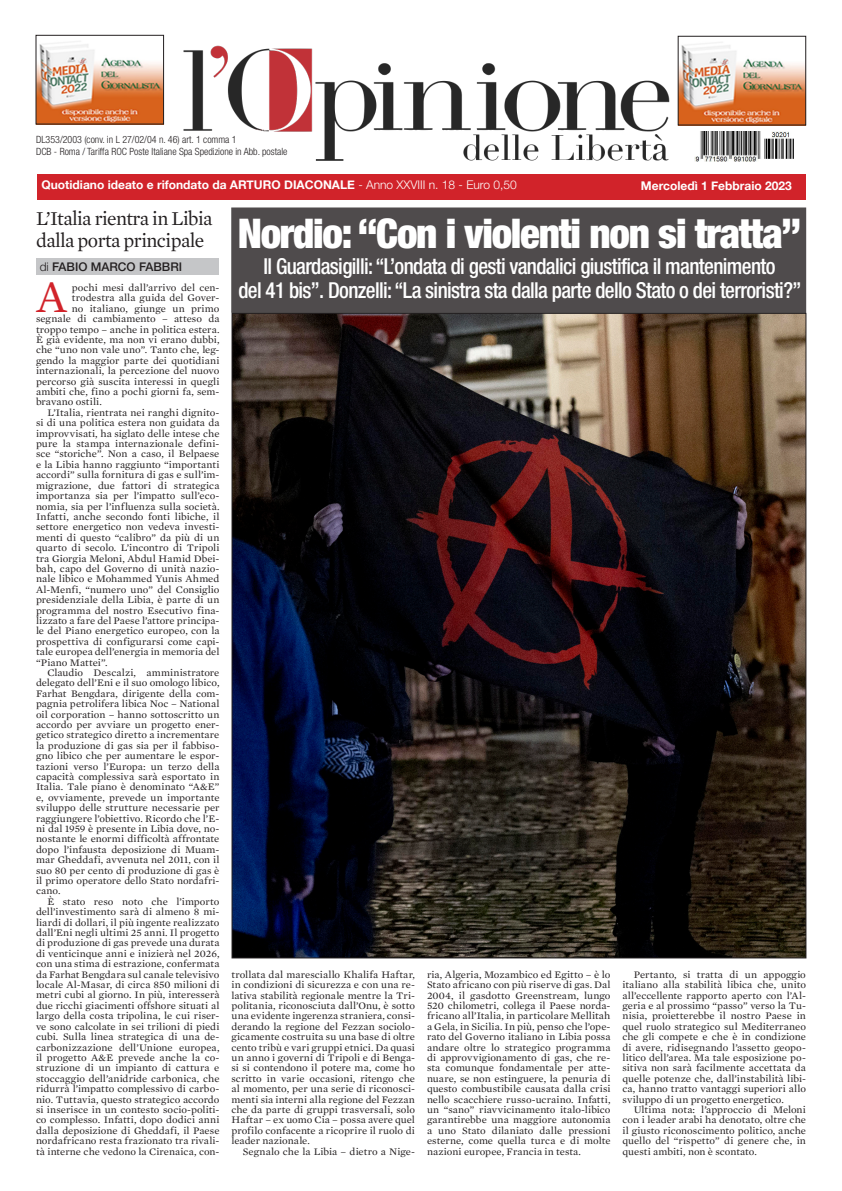
<style>
.page{position:relative;width:842px;height:1191px;background:#fff}
.page>*{position:absolute;margin:0;border:0;box-sizing:border-box;transform-origin:0 0}
.t1{font:46.2px "Mercury Text G1";color:#d1232a}
.t2{font:900 condensed 41px "Helvetica Neue LT Std";letter-spacing:-.03em;color:#fff}
.t3{font:500 condensed 22px "Helvetica Neue LT Std";letter-spacing:-.03em;color:#fff;scale:.96 1}
.t4{font:20px/22px "Mercury Text G1";letter-spacing:-.03em;color:#231f20}
.t5{font:700 12px "Helvetica Neue";color:#fff}
.t6{font:500 12px "Helvetica Neue";color:#231f20}
.t7{font:10.2px/10.4px "Mercury Text G1";color:#231f20;text-align:justify;scale:1.05 1}
.t8{font:300 condensed 10px "Helvetica Neue LT Std";color:#231f20}
.s1{font-weight:300}
</style>
<div class="page">
<img style="left:38px;top:41px;width:124px;height:81px">
<div style="left:36px;top:35px;width:128px;height:89px;border:1px solid #231f20"></div>
<img style="left:183px;top:45px;width:487px;height:116px">
<div style="left:36px;top:174px;width:769px;height:25px;background:#d1232a"></div>
<div style="left:36px;top:259px;width:183px;height:16px;background:#c5c6c8"></div>
<img style="left:694px;top:132px;width:100px;height:30px">
<img style="left:680px;top:42px;width:124px;height:81px">
<div style="left:678px;top:36px;width:128px;height:89px;border:1px solid #231f20"></div>
<img style="left:233px;top:315px;width:571px;height:641px">
<div style="left:232px;top:208px;width:574px;height:104px;background:#4f4b4c"></div>
<div style="left:231px;top:207px;width:575px;height:106px;border:1px solid #231f20"></div>
<p class="t8" style="left:36px;top:134px;width:202px">DL353/2003 (conv. in L 27/02/04 n. 46) art. 1 comma 1</p>
<p class="t8" style="left:36px;top:146px;width:253px">DCB - Roma / Tariffa ROC Poste Italiane Spa Spedizione in Abb. postale</p>
<p class="t5" style="left:41px;top:177px;width:477px">Quotidiano ideato e rifondato da ARTURO DIACONALE <span class="s1">- Anno XXVIII n. 18 - Euro 0,50</span></p>
<p class="t5" style="left:641px;top:178px;width:152px">Mercoledì 1 Febbraio 2023</p>
<p class="t4" style="left:36px;top:208px;width:178px">L’Italia rientra in Libia dalla porta principale</p>
<p class="t6" style="left:40px;top:259px;width:144px"><span class="s1">di</span> FABIO MARCO FABBRI</p>
<p class="t3" style="left:263px;top:253px;width:535px">Il Guardasigilli: “L’ondata di gesti vandalici giustifica il mantenimento</p>
<p class="t3" style="left:238px;top:277px;width:588px">del 41 bis”. Donzelli: “La sinistra sta dalla parte dello Stato o dei terroristi?”</p>
<p class="t2" style="left:238px;top:208px;width:565px">Nordio: “Con i violenti non si tratta”</p>
<p class="t1" style="left:36px;top:269px;width:33px">A</p>
<p class="t7" style="left:72px;top:282px;width:142px">pochi mesi dall’arrivo del cen-</p>
<p class="t7" style="left:72px;top:293px;width:142px">trodestra alla guida del Gover-</p>
<p class="t7" style="left:72px;top:303px;width:142px">no italiano, giunge un primo</p>
<p class="t7" style="left:36px;top:314px;width:176px">segnale di cambiamento – atteso da</p>
<p class="t7" style="left:36px;top:324px;width:176px">troppo tempo – anche in politica estera.</p>
<p class="t7" style="left:36px;top:334px;width:176px">È già evidente, ma non vi erano dubbi,</p>
<p class="t7" style="left:36px;top:345px;width:176px">che “uno non vale uno”. Tanto che, leg-</p>
<p class="t7" style="left:36px;top:355px;width:176px">gendo la maggior parte dei quotidiani</p>
<p class="t7" style="left:36px;top:366px;width:176px">internazionali, la percezione del nuovo</p>
<p class="t7" style="left:36px;top:376px;width:176px">percorso già suscita interessi in quegli</p>
<p class="t7" style="left:36px;top:386px;width:176px">ambiti che, fino a pochi giorni fa, sem-</p>
<p class="t7" style="left:36px;top:397px;width:64px">bravano ostili.</p>
<p class="t7" style="left:36px;top:407px;width:176px;text-indent:11px">L’Italia, rientrata nei ranghi dignito&shy;si di una politica estera non guidata da improvvisati, ha siglato delle intese che pure la stampa internazionale defini&shy;sce “storiche”. Non a caso, il Belpaese e la Libia hanno raggiunto “importanti accordi” sulla fornitura di gas e sull’im&shy;migrazione, due fattori di strategica importanza sia per l’impatto sull’eco&shy;nomia, sia per l’influenza sulla società.<br>Infatti, anche secondo fonti libiche, il settore energetico non vedeva investi&shy;menti di questo “calibro” da più di un quarto di secolo. L’incontro di Tripoli tra Giorgia Meloni, Abdul Hamid Dbei&shy;bah, capo del Governo di unità nazio&shy;nale libico e Mohammed Yunis Ahmed Al-Menfi, “numero uno” del Consiglio presidenziale della Libia, è parte di un programma del nostro Esecutivo fina&shy;lizzato a fare del Paese l’attore principa&shy;le del Piano energetico europeo, con la prospettiva di configurarsi come capi&shy;tale europea dell’energia in memoria del “Piano Mattei”.</p>
<p class="t7" style="left:36px;top:667px;width:176px;text-indent:11px">Claudio Descalzi, amministratore delegato dell’Eni e il suo omologo libico, Farhat Bengdara, dirigente della com&shy;pagnia petrolifera libica Noc – National oil corporation – hanno sottoscritto un accordo per avviare un progetto ener&shy;getico strategico diretto a incrementare la produzione di gas sia per il fabbiso&shy;gno libico che per aumentare le espor&shy;tazioni verso l’Europa: un terzo della capacità complessiva sarà esportato in Italia. Tale piano è denominato “A&amp;E” e, ovviamente, prevede un importante sviluppo delle strutture necessarie per raggiungere l’obiettivo. Ricordo che l’E&shy;ni dal 1959 è presente in Libia dove, no&shy;nostante le enormi difficoltà affrontate dopo l’infausta deposizione di Muam&shy;mar Gheddafi, avvenuta nel 2011, con il suo 80 per cento di produzione di gas è il primo operatore dello Stato nordafri&shy;cano.</p>
<p class="t7" style="left:36px;top:896px;width:176px;text-indent:11px">È stato reso noto che l’importo dell’investimento sarà di almeno 8 mi&shy;liardi di dollari, il più ingente realizzato dall’Eni negli ultimi 25 anni. Il progetto di produzione di gas prevede una durata di venticinque anni e inizierà nel 2026, con una stima di estrazione, confermata da Farhat Bengdara sul canale televisivo locale Al-Masar, di circa 850 milioni di metri cubi al giorno. In più, interesserà due ricchi giacimenti offshore situati al largo della costa tripolina, le cui riser&shy;ve sono calcolate in sei trilioni di piedi cubi. Sulla linea strategica di una de&shy;carbonizzazione dell’Unione europea, il progetto A&amp;E prevede anche la co&shy;struzione di un impianto di cattura e stoccaggio dell’anidride carbonica, che ridurrà l’impatto complessivo di carbo&shy;nio. Tuttavia, questo strategico accordo si inserisce in un contesto socio-politi&shy;co complesso. Infatti, dopo dodici anni dalla deposizione di Gheddafi, il Paese nordafricano resta frazionato tra rivali&shy;tà interne che vedono la Cirenaica, con-</p>
<p class="t7" style="left:231px;top:969px;width:176px">trollata dal maresciallo Khalifa Haftar, in condizioni di sicurezza e con una re&shy;lativa stabilità regionale mentre la Tri&shy;politania, riconosciuta dall’Onu, è sotto una evidente ingerenza straniera, consi&shy;derando la regione del Fezzan sociolo&shy;gicamente costruita su una base di oltre cento tribù e vari gruppi etnici. Da quasi un anno i governi di Tripoli e di Benga&shy;si si contendono il potere ma, come ho scritto in varie occasioni, ritengo che al momento, per una serie di riconosci&shy;menti sia interni alla regione del Fezzan che da parte di gruppi trasversali, solo Haftar – ex uomo Cia – possa avere quel profilo confacente a ricoprire il ruolo di leader nazionale.</p>
<p class="t7" style="left:243px;top:1146px;width:165px">Segnalo che la Libia – dietro a Nige-</p>
<p class="t7" style="left:427px;top:969px;width:176px">ria, Algeria, Mozambico ed Egitto – è lo Stato africano con più riserve di gas. Dal 2004, il gasdotto Greenstream, lungo 520 chilometri, collega il Paese norda&shy;fricano all’Italia, in particolare Mellitah a Gela, in Sicilia. In più, penso che l’ope&shy;rato del Governo italiano in Libia possa andare oltre lo strategico programma di approvvigionamento di gas, che re&shy;sta comunque fondamentale per atte&shy;nuare, se non estinguere, la penuria di questo combustibile causata dalla crisi nello scacchiere russo-ucraino. Infatti, un “sano” riavvicinamento italo-libico garantirebbe una maggiore autonomia a uno Stato dilaniato dalle pressioni esterne, come quella turca e di molte nazioni europee, Francia in testa.</p>
<p class="t7" style="left:622px;top:969px;width:176px;text-indent:11px">Pertanto, si tratta di un appoggio italiano alla stabilità libica che, unito all’eccellente rapporto aperto con l’Al&shy;geria e al prossimo “passo” verso la Tu&shy;nisia, proietterebbe il nostro Paese in quel ruolo strategico sul Mediterraneo che gli compete e che è in condizione di avere, ridisegnando l’assetto geopo&shy;litico dell’area. Ma tale esposizione po&shy;sitiva non sarà facilmente accettata da quelle potenze che, dall’instabilità libi&shy;ca, hanno tratto vantaggi superiori allo sviluppo di un progetto energetico.</p>
<p class="t7" style="left:622px;top:1104px;width:176px;text-indent:11px">Ultima nota: l’approccio di Meloni con i leader arabi ha denotato, oltre che il giusto riconoscimento politico, anche quello del “rispetto” di genere che, in questi ambiti, non è scontato.</p>
</div>
